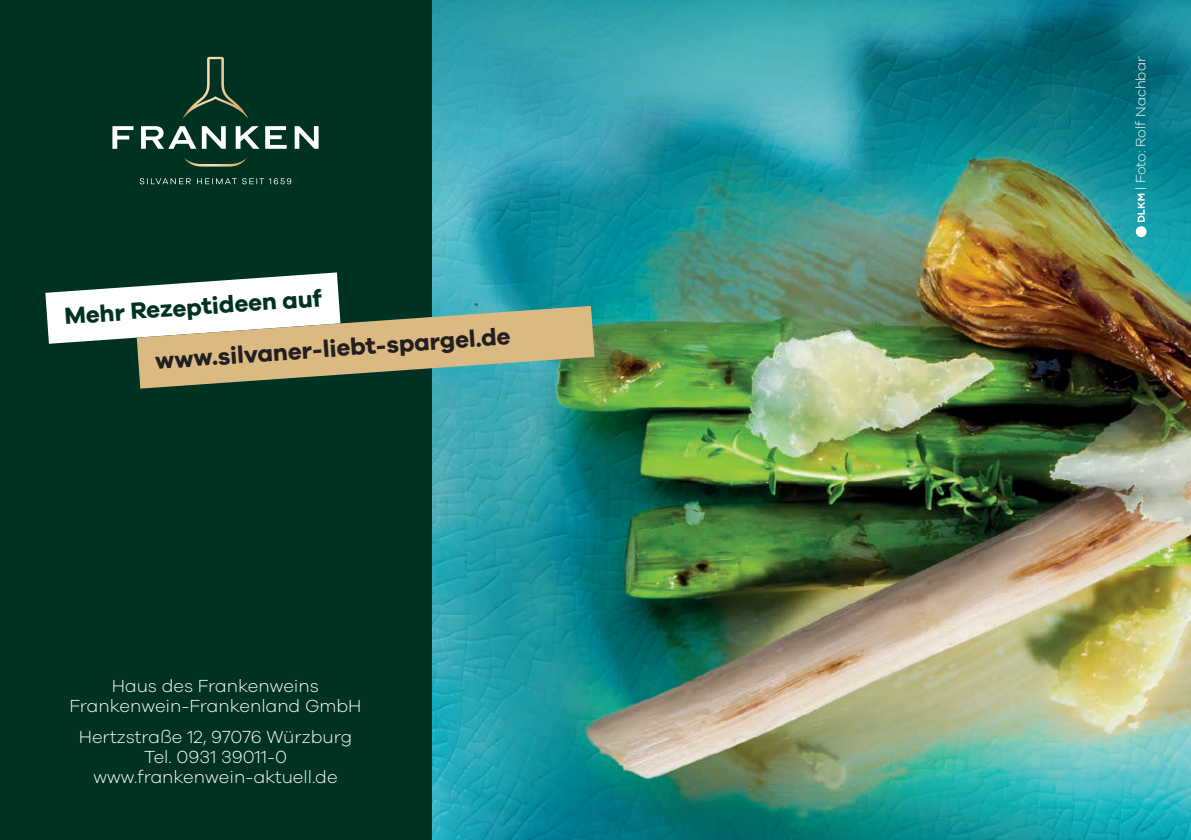
<style>
.page{position:relative;width:1191px;height:840px;background:#fff}
.page>*{position:absolute;margin:0;border:0;box-sizing:border-box;transform-origin:0 0}
.t1{font:700 24px "Galano Grotesque";color:#231f20}
.t2{font:700 24px "Galano Grotesque";color:#003224}
.t3{font:300 18px/20px "Galano Grotesque";color:#fff;text-align:center}
.t4{font:300 14px "Galano Grotesque";color:#fff}
</style>
<div class="page">
<img style="left:431px;top:272px;width:760px;height:567px">
<img style="left:431px;top:0;width:760px;height:272px">
<div style="left:0;top:0;width:431px;height:839px;background:#003224"></div>
<svg style="left:45px;top:272px;width:549px;height:116px"></svg>
<svg style="left:112px;top:57px;width:206px;height:127px"></svg>
<svg style="left:1135px;top:193px;width:11px;height:44px"></svg>
<h1 class="t2" style="left:64px;top:301px;width:259px;rotate:-4deg">Mehr Rezeptideen auf</h1>
<h1 class="t1" style="left:154px;top:346px;width:357px;rotate:-4deg">www.silvaner-liebt-spargel.de</h1>
<p class="t3" style="left:69px;top:674px;width:293px">Haus des Frankenweins<br>Frankenwein-Frankenland GmbH</p>
<p class="t3" style="left:79px;top:726px;width:275px">Hertzstraße 12, 97076 Würzburg<br>Tel. 0931 39011-0 www.frankenwein-aktuell.de</p>
<p class="t4" style="left:1132px;top:190px;width:135px;rotate:-90deg">| Foto: Rolf Nachbar</p>
</div>
